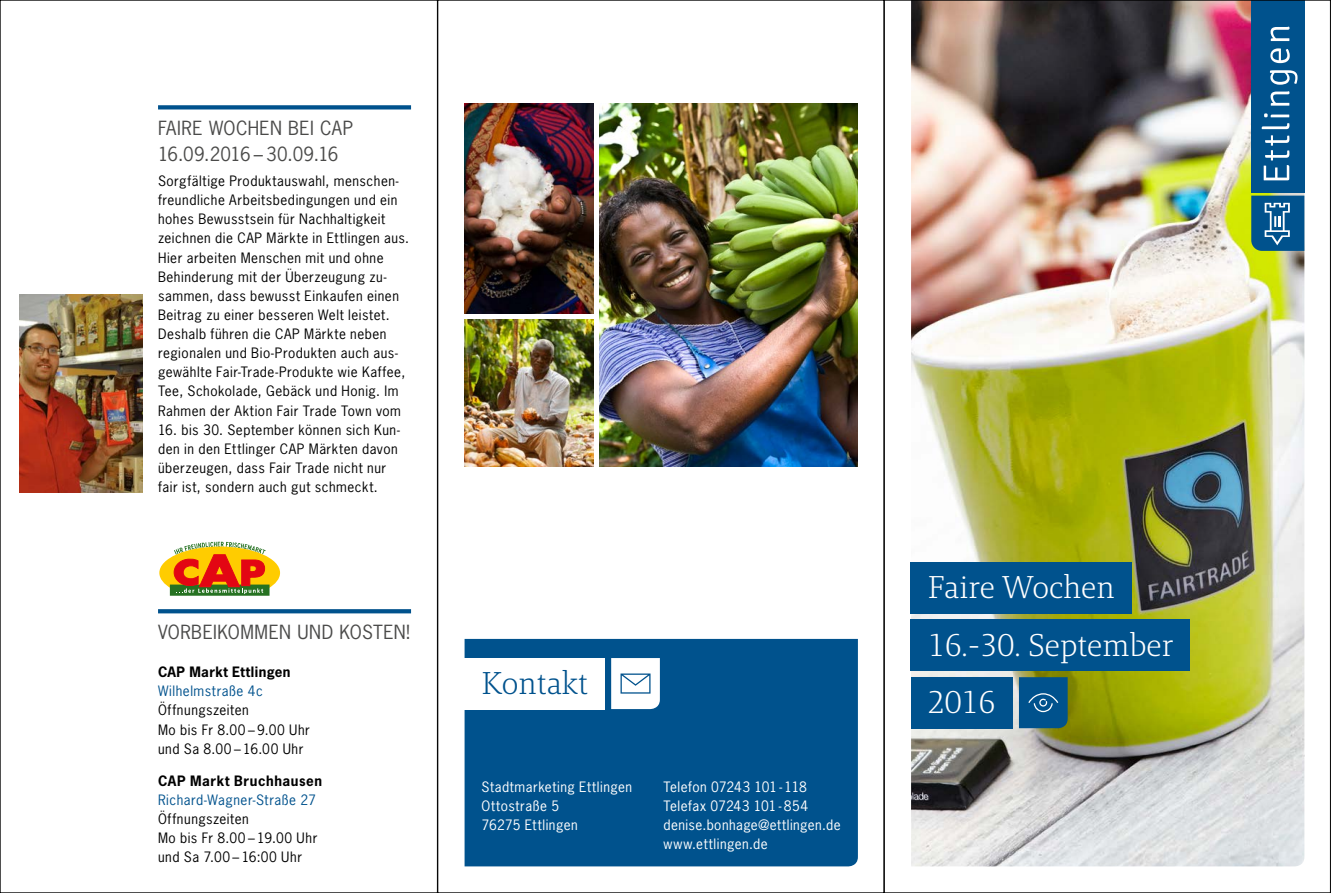
<style>
.page{position:relative;width:1331px;height:893px;background:#fff}
.page>*{position:absolute;margin:0;border:0;box-sizing:border-box;transform-origin:0 0}
.t1{font:300 32.25px/57.4px "Brando";color:#fff}
.t2{font:300 32.25px "Brando";color:#00528d}
.t3{font:18.3px/25.5px "News Gothic";letter-spacing:.02em;color:#4a4a49}
.t4{font:13.5px/19.2px "News Gothic";letter-spacing:.04em;color:#000}
.t5{font:13.5px/19.2px "News Gothic";letter-spacing:.035em;color:#fff}
.t6{font:13.5px "News Gothic";letter-spacing:.04em;color:#00528d}
.t7{font:700 13.5px "News Gothic";letter-spacing:.04em;color:#000}
</style>
<div class="page">
<div style="left:465px;top:639px;width:393px;height:227px;background:#00528d"></div>
<img style="left:465px;top:320px;width:128px;height:147px">
<img style="left:465px;top:103px;width:128px;height:211px">
<img style="left:600px;top:103px;width:258px;height:364px">
<img style="left:19px;top:294px;width:123px;height:198px">
<img style="left:911px;top:2px;width:393px;height:864px">
<div style="left:1251px;top:0;width:53px;height:192px;background:#00528d"></div>
<svg style="left:1251px;top:196px;width:53px;height:55px;background:#206898"></svg>
<svg style="left:1264px;top:113px;width:25px;height:4px"></svg>
<svg style="left:1270px;top:27px;width:19px;height:14px"></svg>
<svg style="left:1270px;top:48px;width:20px;height:15px"></svg>
<svg style="left:1270px;top:70px;width:27px;height:15px"></svg>
<svg style="left:1264px;top:135px;width:25px;height:45px"></svg>
<svg style="left:1270px;top:91px;width:19px;height:15px"></svg>
<svg style="left:1262px;top:123px;width:27px;height:6px"></svg>
<div style="left:465px;top:658px;width:140px;height:51px;background:#fff"></div>
<svg style="left:611px;top:658px;width:49px;height:51px"></svg>
<div style="left:911px;top:562px;width:221px;height:51px;background:#00528d"></div>
<div style="left:911px;top:620px;width:279px;height:51px;background:#00528d"></div>
<div style="left:911px;top:677px;width:101px;height:51px;background:#00528d"></div>
<svg style="left:1019px;top:677px;width:49px;height:51px;background:#0c5a8f"></svg>
<svg style="left:158px;top:609px;width:253px;height:4px"></svg>
<svg style="left:158px;top:105px;width:253px;height:4px"></svg>
<svg style="left:159px;top:541px;width:122px;height:55px"></svg>
<h2 class="t3" style="left:158px;top:115px;width:197px">FAIRE WOCHEN BEI CAP<br>16.09.2016 – 30.09.16</h2>
<p class="t4" style="left:158px;top:171px;width:253px">Sorgfältige Produktauswahl, menschen&shy;freundliche Arbeitsbedingungen und ein hohes Bewusstsein für Nachhaltigkeit zeichnen die CAP Märkte in Ettlingen aus.<br>Hier arbeiten Menschen mit und ohne Behinderung mit der Überzeugung zu&shy;sammen, dass bewusst Einkaufen einen Beitrag zu einer besseren Welt leistet.<br>Deshalb führen die CAP Märkte neben regionalen und Bio-Produkten auch aus&shy;gewählte Fair-Trade-Produkte wie Kaffee, Tee, Schokolade, Gebäck und Honig. Im Rahmen der Aktion Fair Trade Town vom</p>
<p class="t4" style="left:158px;top:420px;width:243px">16. bis 30. September können sich Kun&shy;den in den Ettlinger CAP Märkten davon überzeugen, dass Fair Trade nicht nur fair ist, sondern auch gut schmeckt.</p>
<h2 class="t3" style="left:158px;top:619px;width:253px">VORBEIKOMMEN UND KOSTEN!</h2>
<p class="t7" style="left:158px;top:663px;width:134px">CAP Markt Ettlingen</p>
<p class="t6" style="left:158px;top:682px;width:107px">Wilhelmstraße 4c</p>
<p class="t4" style="left:158px;top:700px;width:153px">Öffnungszeiten<br>Mo bis Fr 8.00 – 9.00 Uhr und Sa 8.00 – 16.00 Uhr</p>
<p class="t7" style="left:158px;top:771px;width:166px">CAP Markt Bruchhausen</p>
<p class="t6" style="left:158px;top:791px;width:159px">Richard-Wagner-Straße 27</p>
<p class="t4" style="left:158px;top:809px;width:161px">Öffnungszeiten<br>Mo bis Fr 8.00 – 19.00 Uhr und Sa 7.00 – 16:00 Uhr</p>
<h1 class="t2" style="left:482px;top:661px;width:108px">Kontakt</h1>
<p class="t5" style="left:482px;top:777px;width:152px">Stadtmarketing Ettlingen<br>Ottostraße 5<br>76275 Ettlingen</p>
<p class="t5" style="left:663px;top:777px;width:179px">Telefon 07243 101 - 118<br>Telefax 07243 101 - 854 denise.bonhage@ettlingen.de www.ettlingen.de</p>
<h1 class="t1" style="left:928px;top:558px;width:247px">Faire Wochen<br>16.-30. September<br>2016</h1>
</div>
